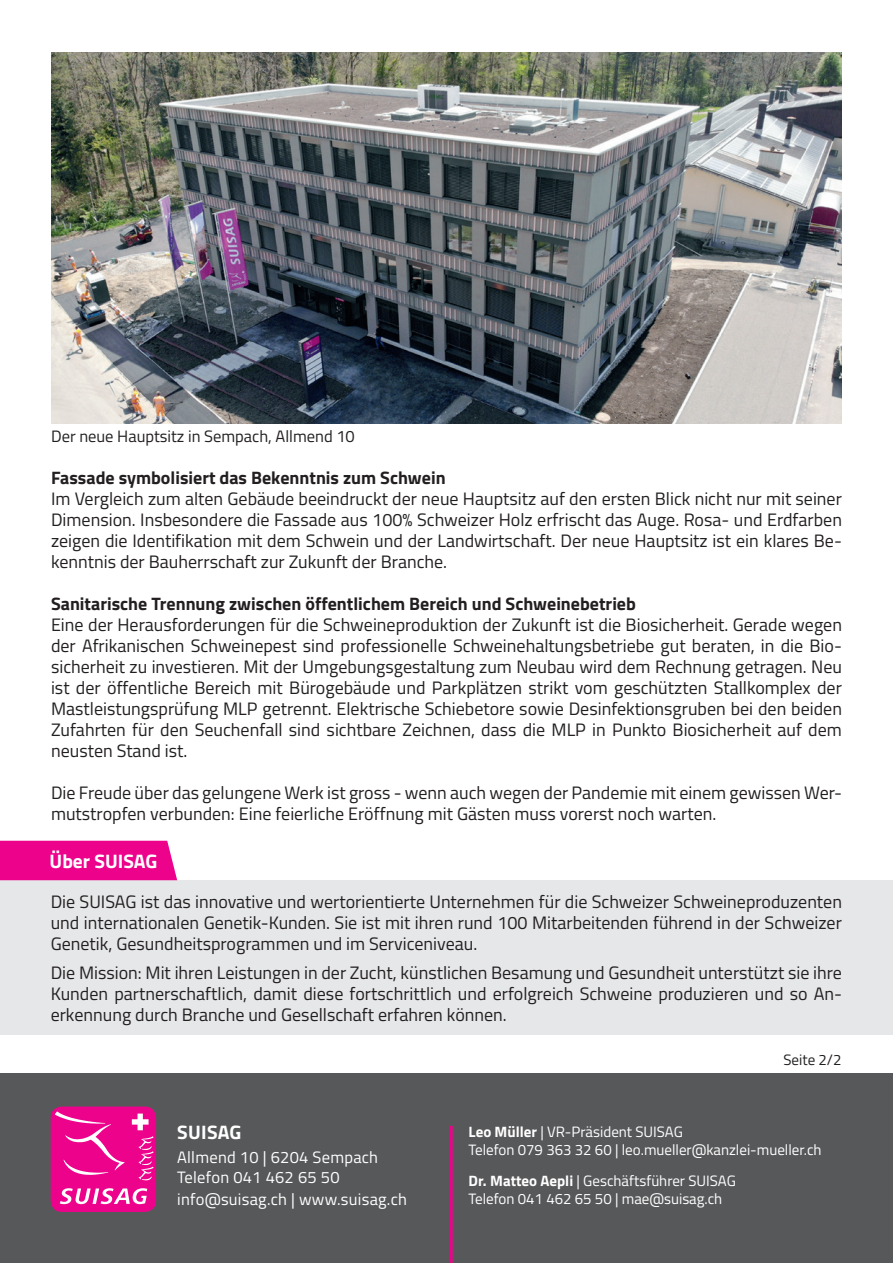
<style>
.page{position:relative;width:893px;height:1263px;background:#fff}
.page>*{position:absolute;margin:0;border:0;box-sizing:border-box;transform-origin:0 0}
.t1{font:700 19.5px "Titillium Web";color:#fff}
.t2{font:18px/21px "Titillium Web";color:#231f20;text-align:justify}
.t3{font:700 18px "Titillium Web";color:#231f20}
.t4{font:16.5px "Titillium Web";letter-spacing:.015em;color:#fff}
.Fliesstext{font:16.5px "Titillium Web";color:#231f20}
.t5{font:15px/18px "Titillium Web";color:#fff}
.t6{font:15px "Titillium Web";color:#231f20}
.s1{font-weight:700}
</style>
<div class="page">
<div style="left:0;top:880px;width:893px;height:154px;background:#e6e7e9"></div>
<div style="left:0;top:1074px;width:893px;height:189px;background:#57585a"></div>
<div style="left:51px;top:1106px;width:105px;height:106px;background:#ed028c;border-radius:11px"></div>
<svg style="left:55px;top:1111px;width:70px;height:64px"></svg>
<svg style="left:60px;top:1188px;width:87px;height:16px"></svg>
<svg style="left:132px;top:1113px;width:17px;height:17px"></svg>
<svg style="left:139px;top:1136px;width:15px;height:44px"></svg>
<hr style="left:450px;top:1126px;width:3px;height:137px;background:#ed028c">
<div style="left:0;top:841px;width:177px;height:39px;background:#ed028c"></div>
<img style="left:51px;top:52px;width:790px;height:371px">
<p class="Fliesstext" style="left:51px;top:424px;width:305px">Der neue Hauptsitz in Sempach, Allmend 10</p>
<p class="t3" style="left:51px;top:464px;width:396px">Fassade symbolisiert das Bekenntnis zum Schwein</p>
<p class="t2" style="left:51px;top:487px;width:792px">Im Vergleich zum alten Gebäude beeindruckt der neue Hauptsitz auf den ersten Blick nicht nur mit seiner Dimension. Insbesondere die Fassade aus 100% Schweizer Holz erfrischt das Auge. Rosa- und Erdfarben zeigen die Identifikation mit dem Schwein und der Landwirtschaft. Der neue Hauptsitz ist ein klares Be&shy;kenntnis der Bauherrschaft zur Zukunft der Branche.</p>
<p class="t3" style="left:51px;top:590px;width:586px">Sanitarische Trennung zwischen öffentlichem Bereich und Schweinebetrieb</p>
<p class="t2" style="left:51px;top:613px;width:792px">Eine der Herausforderungen für die Schweineproduktion der Zukunft ist die Biosicherheit. Gerade wegen der Afrikanischen Schweinepest sind professionelle Schweinehaltungsbetriebe gut beraten, in die Bio&shy;sicherheit zu investieren. Mit der Umgebungsgestaltung zum Neubau wird dem Rechnung getragen. Neu ist der öffentliche Bereich mit Bürogebäude und Parkplätzen strikt vom geschützten Stallkomplex der Mastleistungsprüfung MLP getrennt. Elektrische Schiebetore sowie Desinfektionsgruben bei den beiden Zufahrten für den Seuchenfall sind sichtbare Zeichnen, dass die MLP in Punkto Biosicherheit auf dem neusten Stand ist.</p>
<p class="t2" style="left:51px;top:781px;width:792px">Die Freude über das gelungene Werk ist gross - wenn auch wegen der Pandemie mit einem gewissen Wer&shy;mutstropfen verbunden: Eine feierliche Eröffnung mit Gästen muss vorerst noch warten.</p>
<p class="t1" style="left:50px;top:847px;width:109px">Über SUISAG</p>
<p class="t2" style="left:51px;top:890px;width:793px">Die SUISAG ist das innovative und wertorientierte Unternehmen für die Schweizer Schweineproduzenten und internationalen Genetik-Kunden. Sie ist mit ihren rund 100 Mitarbeitenden führend in der Schweizer Genetik, Gesundheitsprogrammen und im Serviceniveau.</p>
<p class="t2" style="left:51px;top:962px;width:793px">Die Mission: Mit ihren Leistungen in der Zucht, künstlichen Besamung und Gesundheit unterstützt sie ihre Kunden partnerschaftlich, damit diese fortschrittlich und erfolgreich Schweine produzieren und so An&shy;erkennung durch Branche und Gesellschaft erfahren können.</p>
<p class="t1" style="left:177px;top:1117px;width:66px">SUISAG</p>
<p class="t4" style="left:177px;top:1145px;width:202px">Allmend 10 | 6204 Sempach</p>
<p class="t4" style="left:177px;top:1165px;width:164px">Telefon 041 462 65 50</p>
<p class="t4" style="left:177px;top:1187px;width:231px">info@suisag.ch | www.suisag.ch</p>
<p class="t6" style="left:783px;top:1049px;width:60px">Seite 2/2</p>
<p class="t5" style="left:469px;top:1122px;width:355px"><span class="s1">Leo Müller</span> | VR-Präsident SUISAG<br>Telefon 079 363 32 60 | leo.mueller@kanzlei-mueller.ch</p>
<p class="t5" style="left:469px;top:1170px;width:269px"><span class="s1">Dr. Matteo Aepli</span> | Geschäftsführer SUISAG<br>Telefon 041 462 65 50 | mae@suisag.ch</p>
</div>
